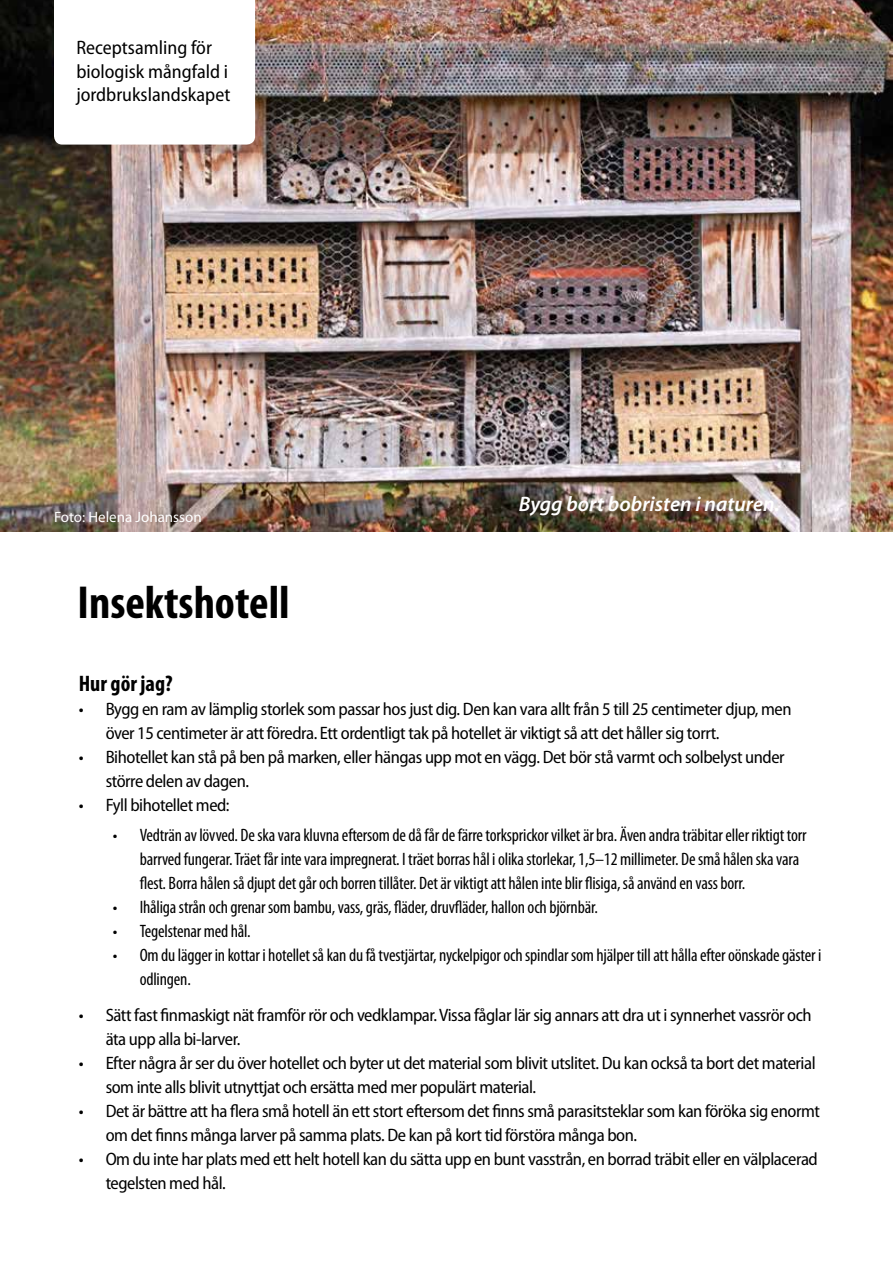
<style>
.page{position:relative;width:893px;height:1263px;background:#fff}
.page>*{position:absolute;margin:0;border:0;box-sizing:border-box;transform-origin:0 0}
.t1{font:700 condensed 46.5px "Myriad Pro";color:#000}
.t2{font:700 condensed 22.5px "Myriad Pro";color:#000}
.t3{font:italic 600 21px "Myriad Pro";color:#fff}
.t4{font:semi-condensed 19.5px/23.4px "Myriad Pro";color:#000}
.t5{font:semi-condensed 18px/24px "Myriad Pro";letter-spacing:-.025em;color:#000}
.t6{font:condensed 18px/24px "Myriad Pro";letter-spacing:-.01em;color:#000}
.t7{font:15px "Myriad Pro";color:#fff}
</style>
<div class="page">
<img style="left:0;top:0;width:893px;height:531px">
<svg style="left:54px;top:0;width:201px;height:145px"></svg>
<p class="t4" style="left:76px;top:37px;width:155px">Receptsamling för biologisk mångfald i jordbrukslandskapet</p>
<p class="t7" style="left:54px;top:508px;width:149px">Foto: Helena Johansson</p>
<h1 class="t1" style="left:78px;top:577px;width:214px">Insektshotell</h1>
<p class="t3" style="left:519px;top:492px;width:262px">Bygg bort bobristen i naturen.</p>
<p class="t2" style="left:79px;top:671px;width:96px">Hur gör jag?</p>
<p class="t5" style="left:106px;top:697px;width:687px;text-indent:-27px">• Bygg en ram av lämplig storlek som passar hos just dig. Den kan vara allt från 5 till 25 centimeter djup, men över 15 centimeter är att föredra. Ett ordentligt tak på hotellet är viktigt så att det håller sig torrt.</p>
<p class="t5" style="left:106px;top:745px;width:680px;text-indent:-27px">• Bihotellet kan stå på ben på marken, eller hängas upp mot en vägg. Det bör stå varmt och solbelyst under större delen av dagen.</p>
<p class="t5" style="left:79px;top:793px;width:152px">• Fyll bihotellet med:</p>
<p class="t6" style="left:140px;top:823px;width:668px;text-indent:-27px">• Vedträn av lövved. De ska vara kluvna eftersom de då får de färre torksprickor vilket är bra. Även andra träbitar eller riktigt torr barrved fungerar. Träet får inte vara impregnerat. I träet borras hål i olika storlekar, 1,5–12 millimeter. De små hålen ska vara flest. Borra hålen så djupt det går och borren tillåter. Det är viktigt att hålen inte blir flisiga, så använd en vass borr.</p>
<p class="t6" style="left:113px;top:895px;width:487px">• Ihåliga strån och grenar som bambu, vass, gräs, fläder, druvfläder, hallon och björnbär.</p>
<p class="t6" style="left:113px;top:919px;width:140px">• Tegelstenar med hål.</p>
<p class="t6" style="left:140px;top:943px;width:683px;text-indent:-27px">• Om du lägger in kottar i hotellet så kan du få tvestjärtar, nyckelpigor och spindlar som hjälper till att hålla efter oönskade gäster i odlingen.</p>
<p class="t5" style="left:106px;top:1003px;width:708px;text-indent:-27px">• Sätt fast finmaskigt nät framför rör och vedklampar. Vissa fåglar lär sig annars att dra ut i synnerhet vassrör och äta upp alla bi-larver.</p>
<p class="t5" style="left:106px;top:1051px;width:712px;text-indent:-27px">• Efter några år ser du över hotellet och byter ut det material som blivit utslitet. Du kan också ta bort det material som inte alls blivit utnyttjat och ersätta med mer populärt material.</p>
<p class="t5" style="left:106px;top:1099px;width:716px;text-indent:-27px">• Det är bättre att ha flera små hotell än ett stort eftersom det finns små parasitsteklar som kan föröka sig enormt om det finns många larver på samma plats. De kan på kort tid förstöra många bon.</p>
<p class="t5" style="left:106px;top:1147px;width:714px;text-indent:-27px">• Om du inte har plats med ett helt hotell kan du sätta upp en bunt vasstrån, en borrad träbit eller en välplacerad tegelsten med hål.</p>
</div>
